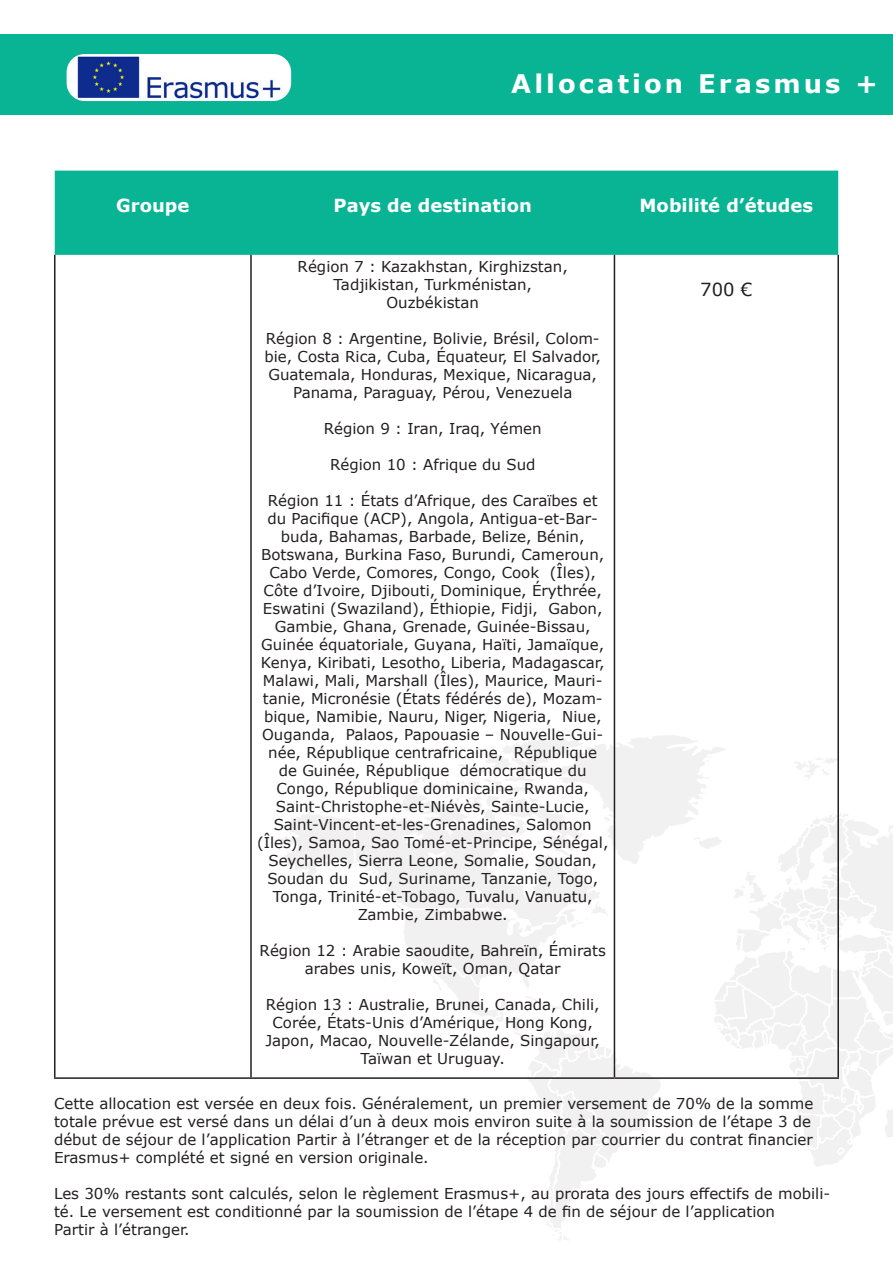
<style>
.page{position:relative;width:893px;height:1263px;background:#fff}
.page>*{position:absolute;margin:0;border:0;box-sizing:border-box;transform-origin:0 0}
.t1{font:700 25.5px "Verdana";letter-spacing:.12em;color:#fff}
.t2{font:700 18px "Verdana";color:#fff}
.t3{font:18px "Verdana";color:#231f20}
.t4{font:15px/18px "Verdana";color:#231f20;text-align:center}
</style>
<div class="page">
<svg style="left:400px;top:777px;width:22px;height:32px"></svg>
<svg style="left:280px;top:809px;width:142px;height:198px"></svg>
<svg style="left:422px;top:732px;width:471px;height:509px"></svg>
<div style="left:0;top:34px;width:893px;height:81px;background:#09b495"></div>
<div style="left:55px;top:171px;width:783px;height:84px;background:#09b495"></div>
<hr style="left:54px;top:255px;width:2px;height:822px;background:#231f20">
<hr style="left:250px;top:255px;width:2px;height:822px;background:#231f20">
<hr style="left:614px;top:255px;width:1px;height:822px;background:#231f20">
<hr style="left:837px;top:255px;width:2px;height:822px;background:#231f20">
<hr style="left:54px;top:1077px;width:197px;height:2px;background:#231f20">
<hr style="left:251px;top:1077px;width:363px;height:2px;background:#231f20">
<hr style="left:614px;top:1077px;width:225px;height:2px;background:#231f20">
<img style="left:67px;top:54px;width:224px;height:47px">
<p class="t1" style="left:511px;top:66px;width:368px">Allocation Erasmus +</p>
<p class="t2" style="left:116px;top:193px;width:75px">Groupe</p>
<p class="t2" style="left:333px;top:193px;width:200px">Pays de destination</p>
<p class="t2" style="left:640px;top:193px;width:175px">Mobilité d’études</p>
<p class="t4" style="left:298px;top:258px;width:272px">Région 7 : Kazakhstan, Kirghizstan,</p>
<p class="t4" style="left:333px;top:276px;width:200px">Tadjikistan, Turkménistan,</p>
<p class="t4" style="left:386px;top:294px;width:94px">Ouzbékistan</p>
<p class="t4" style="left:264px;top:330px;width:338px">Région 8 : Argentine, Bolivie, Brésil, Colom&shy;bie, Costa Rica, Cuba, Équateur, El Salvador, Guatemala, Honduras, Mexique, Nicaragua, Panama, Paraguay, Pérou, Venezuela</p>
<p class="t4" style="left:324px;top:420px;width:220px">Région 9 : Iran, Iraq, Yémen</p>
<p class="t4" style="left:330px;top:456px;width:207px">Région 10 : Afrique du Sud</p>
<p class="t4" style="left:257px;top:492px;width:353px">Région 11 : États d’Afrique, des Caraïbes et du Pacifique (ACP), Angola, Antigua-et-Bar&shy;buda, Bahamas, Barbade, Belize, Bénin, Botswana, Burkina Faso, Burundi, Cameroun, Cabo Verde, Comores, Congo, Cook (Îles), Côte d’Ivoire, Djibouti, Dominique, Érythrée, Eswatini (Swaziland), Éthiopie, Fidji, Gabon, Gambie, Ghana, Grenade, Guinée-Bissau, Guinée équatoriale, Guyana, Haïti, Jamaïque, Kenya, Kiribati, Lesotho, Liberia, Madagascar, Malawi, Mali, Marshall (Îles), Maurice, Mauri&shy;tanie, Micronésie (États fédérés de), Mozam&shy;bique, Namibie, Nauru, Niger, Nigeria, Niue, Ouganda, Palaos, Papouasie – Nouvelle-Gui&shy;née, République centrafricaine, République<br>de Guinée, République démocratique du Congo, République dominicaine, Rwanda, Saint-Christophe-et-Niévès, Sainte-Lucie, Saint-Vincent-et-les-Grenadines, Salomon (Îles), Samoa, Sao Tomé-et-Principe, Sénégal, Seychelles, Sierra Leone, Somalie, Soudan, Soudan du Sud, Suriname, Tanzanie, Togo, Tonga, Trinité-et-Tobago, Tuvalu, Vanuatu, Zambie, Zimbabwe.</p>
<p class="t4" style="left:260px;top:942px;width:348px">Région 12 : Arabie saoudite, Bahreïn, Émirats arabes unis, Koweït, Oman, Qatar</p>
<p class="t4" style="left:265px;top:996px;width:336px">Région 13 : Australie, Brunei, Canada, Chili, Corée, États-Unis d’Amérique, Hong Kong, Japon, Macao, Nouvelle-Zélande, Singapour, Taïwan et Uruguay.</p>
<p class="t3" style="left:700px;top:277px;width:54px">700 €</p>
<p class="t4" style="left:54px;top:1094px;width:761px;text-align:left">Cette allocation est versée en deux fois. Généralement, un premier versement de 70% de la somme totale prévue est versé dans un délai d’un à deux mois environ suite à la soumission de l’étape 3 de début de séjour de l’application Partir à l’étranger et de la réception par courrier du contrat financier Erasmus+ complété et signé en version originale.</p>
<p class="t4" style="left:54px;top:1184px;width:778px;text-align:left">Les 30% restants sont calculés, selon le règlement Erasmus+, au prorata des jours effectifs de mobili&shy;té. Le versement est conditionné par la soumission de l’étape 4 de fin de séjour de l’application</p>
<p class="t4" style="left:54px;top:1220px;width:137px">Partir à l’étranger.</p>
</div>
